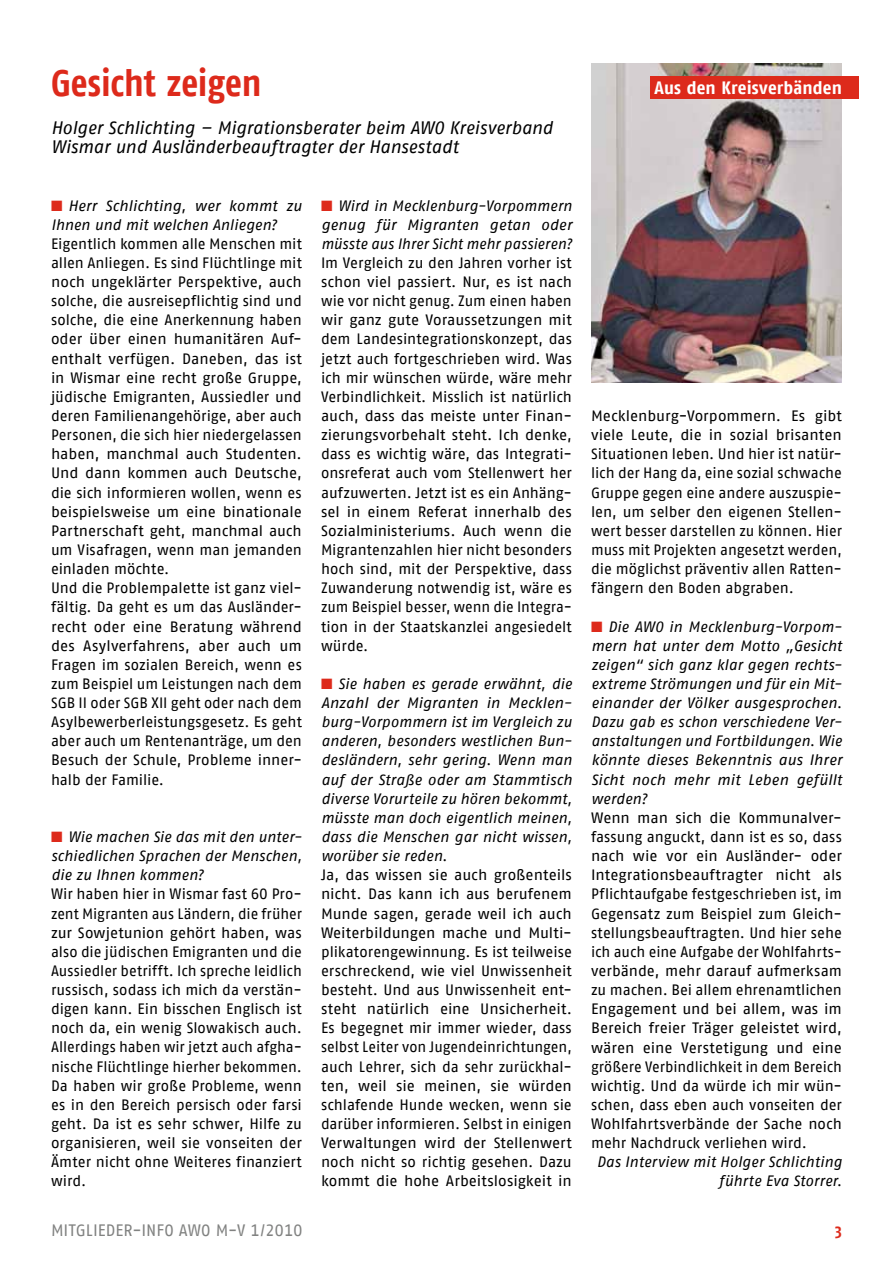
<style>
.page{position:relative;width:893px;height:1263px;background:#fff}
.page>*{position:absolute;margin:0;border:0;box-sizing:border-box;transform-origin:0 0}
.t1{font:700 37.5px "AWO Fago Cond";letter-spacing:-.005em;color:#dd2a1b}
.t2{font:italic 18px/19.2px "AWO Fago Office";letter-spacing:-.005em;color:#000}
.t3{font:700 17.85px "AWO Fago Cond";letter-spacing:.005em;color:#fff;scale:1.09 1}
.t4{font:16.5px "AWO Fago Office";letter-spacing:-.005em;color:#818281}
.t5{font:700 16.5px "AWO Fago Cond";color:#dd2a1b}
.t6{font:15px/19.2px "AWO Fago Office";letter-spacing:-.005em;color:#000;text-align:justify}
.t7{font:italic 15px/19.2px "AWO Fago Office";color:#000;text-align:justify}
.s1{color:#dd2a1b}
</style>
<div class="page">
<img style="left:591px;top:63px;width:251px;height:320px">
<div style="left:650px;top:77px;width:209px;height:22px;background:#dd2a1b"></div>
<h1 class="t1" style="left:51px;top:61px;width:212px">Gesicht zeigen</h1>
<p class="t2" style="left:51px;top:118px;width:503px">Holger Schlichting – Migrationsberater beim AWO Kreisverband<br>Wismar und Ausländerbeauftragter der Hansestadt</p>
<p class="t7" style="left:51px;top:196px;width:252px"><span class="s1">■</span> Herr Schlichting, wer kommt zu<br>Ihnen und mit welchen Anliegen?</p>
<p class="t6" style="left:51px;top:234px;width:252px;text-align:left">Eigentlich kommen alle Menschen mit allen Anliegen. Es sind Flüchtlinge mit noch ungeklärter Perspektive, auch solche, die ausreisepflichtig sind und solche, die eine Anerkennung haben oder über einen humanitären Auf&shy;enthalt verfügen. Daneben, das ist in Wismar eine recht große Gruppe, jüdische Emigranten, Aussiedler und deren Familienangehörige, aber auch Personen, die sich hier niedergelassen haben, manchmal auch Studenten.<br>Und dann kommen auch Deutsche, die sich informieren wollen, wenn es beispielsweise um eine binationale Partnerschaft geht, manchmal auch um Visafragen, wenn man jemanden einladen möchte.<br>Und die Problempalette ist ganz viel&shy;fältig. Da geht es um das Ausländer&shy;recht oder eine Beratung während des Asylverfahrens, aber auch um Fragen im sozialen Bereich, wenn es zum Beispiel um Leistungen nach dem SGB II oder SGB XII geht oder nach dem Asylbewerberleistungsgesetz. Es geht aber auch um Rentenanträge, um den Besuch der Schule, Probleme inner&shy;halb der Familie.</p>
<p class="t7" style="left:51px;top:827px;width:252px"><span class="s1">■</span> Wie machen Sie das mit den unter&shy;schiedlichen Sprachen der Menschen, die zu Ihnen kommen?</p>
<p class="t6" style="left:51px;top:884px;width:252px">Wir haben hier in Wismar fast 60 Pro&shy;zent Migranten aus Ländern, die früher zur Sowjetunion gehört haben, was also die jüdischen Emigranten und die Aussiedler betrifft. Ich spreche leidlich russisch, sodass ich mich da verstän&shy;digen kann. Ein bisschen Englisch ist noch da, ein wenig Slowakisch auch.<br>Allerdings haben wir jetzt auch afgha&shy;nische Flüchtlinge hierher bekommen.<br>Da haben wir große Probleme, wenn es in den Bereich persisch oder farsi geht. Da ist es sehr schwer, Hilfe zu organisieren, weil sie vonseiten der Ämter nicht ohne Weiteres finanziert wird.</p>
<p class="t7" style="left:321px;top:196px;width:252px"><span class="s1">■</span> Wird in Mecklenburg-Vorpommern genug für Migranten getan oder müsste aus Ihrer Sicht mehr passieren?</p>
<p class="t6" style="left:321px;top:253px;width:252px;text-align:left">Im Vergleich zu den Jahren vorher ist schon viel passiert. Nur, es ist nach wie vor nicht genug. Zum einen haben wir ganz gute Voraussetzungen mit dem Landesintegrationskonzept, das jetzt auch fortgeschrieben wird. Was ich mir wünschen würde, wäre mehr Verbindlichkeit. Misslich ist natürlich auch, dass das meiste unter Finan&shy;zierungsvorbehalt steht. Ich denke, dass es wichtig wäre, das Integrati&shy;onsreferat auch vom Stellenwert her aufzuwerten. Jetzt ist es ein Anhäng&shy;sel in einem Referat innerhalb des Sozialministeriums. Auch wenn die Migrantenzahlen hier nicht besonders hoch sind, mit der Perspektive, dass Zuwanderung notwendig ist, wäre es zum Beispiel besser, wenn die Integra&shy;tion in der Staatskanzlei angesiedelt würde.</p>
<p class="t7" style="left:321px;top:674px;width:252px"><span class="s1">■</span> Sie haben es gerade erwähnt, die Anzahl der Migranten in Mecklen&shy;burg-Vorpommern ist im Vergleich zu anderen, besonders westlichen Bun&shy;desländern, sehr gering. Wenn man auf der Straße oder am Stammtisch diverse Vorurteile zu hören bekommt, müsste man doch eigentlich meinen, dass die Menschen gar nicht wissen, worüber sie reden.</p>
<p class="t6" style="left:321px;top:865px;width:252px">Ja, das wissen sie auch großenteils nicht. Das kann ich aus berufenem Munde sagen, gerade weil ich auch Weiterbildungen mache und Multi&shy;plikatorengewinnung. Es ist teilweise erschreckend, wie viel Unwissenheit besteht. Und aus Unwissenheit ent&shy;steht natürlich eine Unsicherheit.<br>Es begegnet mir immer wieder, dass selbst Leiter von Jugendeinrichtungen, auch Lehrer, sich da sehr zurückhal&shy;ten, weil sie meinen, sie würden schlafende Hunde wecken, wenn sie darüber informieren. Selbst in einigen Verwaltungen wird der Stellenwert noch nicht so richtig gesehen. Dazu kommt die hohe Arbeitslosigkeit in</p>
<p class="t3" style="left:654px;top:77px;width:173px">Aus den Kreisverbänden</p>
<p class="t6" style="left:591px;top:406px;width:252px">Mecklenburg-Vorpommern. Es gibt viele Leute, die in sozial brisanten Situationen leben. Und hier ist natür&shy;lich der Hang da, eine sozial schwache Gruppe gegen eine andere auszuspie&shy;len, um selber den eigenen Stellen&shy;wert besser darstellen zu können. Hier muss mit Projekten angesetzt werden, die möglichst präventiv allen Ratten&shy;fängern den Boden abgraben.</p>
<p class="t7" style="left:591px;top:616px;width:252px"><span class="s1">■</span> Die AWO in Mecklenburg-Vorpom&shy;mern hat unter dem Motto „Gesicht zeigen“ sich ganz klar gegen rechts&shy;extreme Strömungen und für ein Mit&shy;einander der Völker ausgesprochen.<br>Dazu gab es schon verschiedene Ver&shy;anstaltungen und Fortbildungen. Wie könnte dieses Bekenntnis aus Ihrer Sicht noch mehr mit Leben gefüllt werden?</p>
<p class="t6" style="left:591px;top:808px;width:252px">Wenn man sich die Kommunalver&shy;fassung anguckt, dann ist es so, dass nach wie vor ein Ausländer- oder Integrationsbeauftragter nicht als Pflichtaufgabe festgeschrieben ist, im Gegensatz zum Beispiel zum Gleich&shy;stellungsbeauftragten. Und hier sehe ich auch eine Aufgabe der Wohlfahrts&shy;verbände, mehr darauf aufmerksam zu machen. Bei allem ehrenamtlichen Engagement und bei allem, was im Bereich freier Träger geleistet wird, wären eine Verstetigung und eine größere Verbindlichkeit in dem Bereich wichtig. Und da würde ich mir wün&shy;schen, dass eben auch vonseiten der Wohlfahrtsverbände der Sache noch mehr Nachdruck verliehen wird.</p>
<p class="t7" style="left:597px;top:1152px;width:247px;text-align:right">Das Interview mit Holger Schlichting führte Eva Storrer.</p>
<p class="t4" style="left:51px;top:1221px;width:253px">MITGLIEDER-INFO AWO M-V 1/2010</p>
<p class="t5" style="left:835px;top:1221px;width:8px">3</p>
</div>
